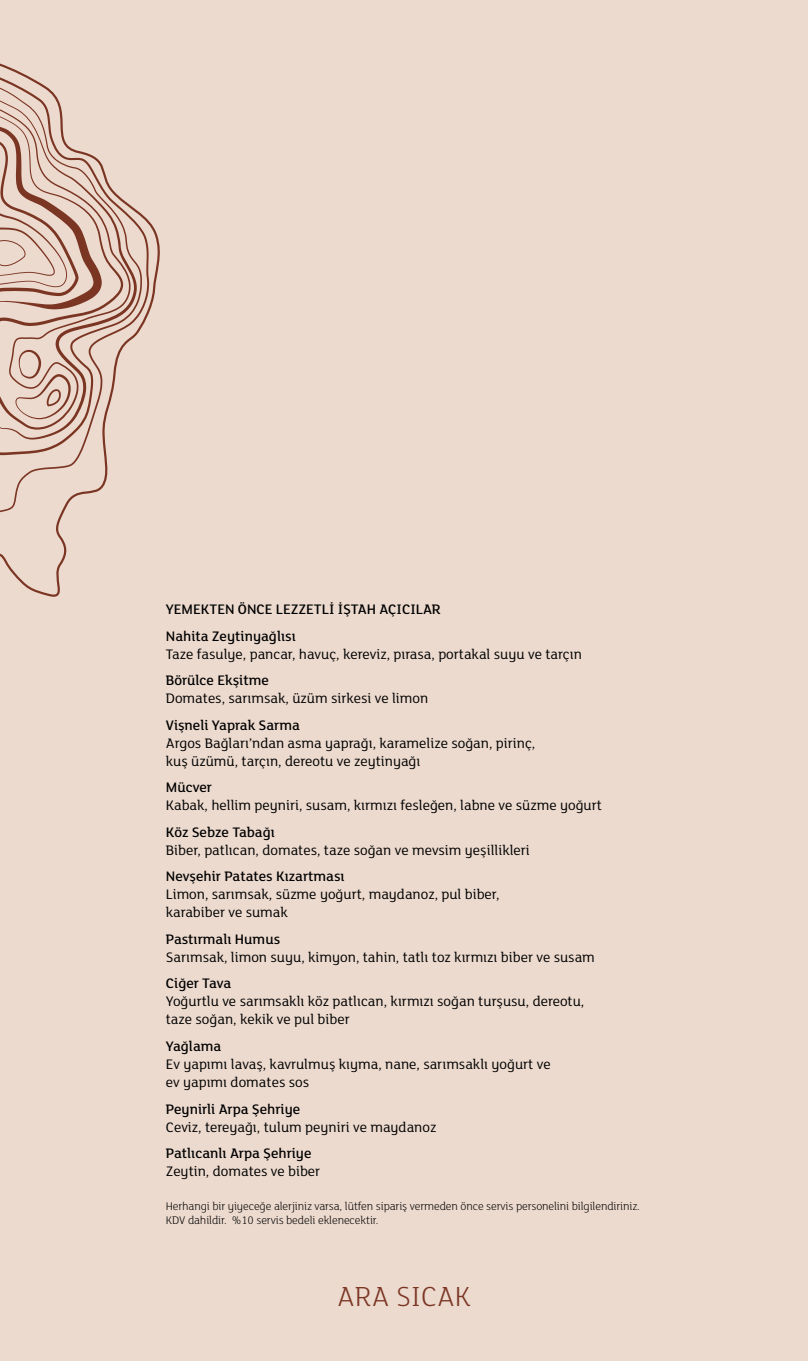
<style>
.page{position:relative;width:808px;height:1361px;background:#ecdace}
.page>*{position:absolute;margin:0;border:0;box-sizing:border-box;transform-origin:0 0}
.t1{font:300 30px "FS Lola";color:#7b3523}
.t2{font:15px/18px "FS Lola";color:#000}
.t3{font:500 15px/26.5px "FS Lola";color:#000}
.t4{font:300 12px/14.4px "FS Lola";letter-spacing:-.01em;color:#000}
</style>
<div class="page">
<svg style="left:0;top:63px;width:160px;height:534px"></svg>
<p class="t3" style="left:166px;top:597px;width:277px">YEMEKTEN ÖNCE LEZZETLİ İŞTAH AÇICILAR<br>Nahita Zeytinyağlısı</p>
<p class="t2" style="left:166px;top:646px;width:418px">Taze fasulye, pancar, havuç, kereviz, pırasa, portakal suyu ve tarçın</p>
<p class="t3" style="left:166px;top:668px;width:105px">Börülce Ekşitme</p>
<p class="t2" style="left:166px;top:691px;width:264px">Domates, sarımsak, üzüm sirkesi ve limon</p>
<p class="t3" style="left:166px;top:713px;width:136px">Vişneli Yaprak Sarma</p>
<p class="t2" style="left:166px;top:735px;width:371px">Argos Bağları’ndan asma yaprağı, karamelize soğan, pirinç, kuş üzümü, tarçın, dereotu ve zeytinyağı</p>
<p class="t3" style="left:166px;top:775px;width:48px">Mücver</p>
<p class="t2" style="left:166px;top:798px;width:438px">Kabak, hellim peyniri, susam, kırmızı fesleğen, labne ve süzme yoğurt</p>
<p class="t3" style="left:166px;top:820px;width:111px">Köz Sebze Tabağı</p>
<p class="t2" style="left:166px;top:842px;width:366px">Biber, patlıcan, domates, taze soğan ve mevsim yeşillikleri</p>
<p class="t3" style="left:166px;top:864px;width:180px">Nevşehir Patates Kızartması</p>
<p class="t2" style="left:166px;top:887px;width:335px">Limon, sarımsak, süzme yoğurt, maydanoz, pul biber, karabiber ve sumak</p>
<p class="t3" style="left:166px;top:927px;width:116px">Pastırmalı Humus</p>
<p class="t2" style="left:166px;top:949px;width:431px">Sarımsak, limon suyu, kimyon, tahin, tatlı toz kırmızı biber ve susam</p>
<p class="t3" style="left:166px;top:971px;width:67px">Ciğer Tava</p>
<p class="t2" style="left:166px;top:994px;width:420px">Yoğurtlu ve sarımsaklı köz patlıcan, kırmızı soğan turşusu, dereotu, taze soğan, kekik ve pul biber</p>
<p class="t3" style="left:166px;top:1034px;width:57px">Yağlama</p>
<p class="t2" style="left:166px;top:1056px;width:386px">Ev yapımı lavaş, kavrulmuş kıyma, nane, sarımsaklı yoğurt ve ev yapımı domates sos</p>
<p class="t3" style="left:166px;top:1096px;width:136px">Peynirli Arpa Şehriye</p>
<p class="t2" style="left:166px;top:1119px;width:272px">Ceviz, tereyağı, tulum peyniri ve maydanoz</p>
<p class="t3" style="left:166px;top:1141px;width:147px">Patlıcanlı Arpa Şehriye</p>
<p class="t2" style="left:166px;top:1163px;width:156px">Zeytin, domates ve biber</p>
<p class="t4" style="left:166px;top:1199px;width:475px">Herhangi bir yiyeceğe alerjiniz varsa, lütfen sipariş vermeden önce servis personelini bilgilendiriniz.<br>KDV dahildir. %10 servis bedeli eklenecektir.</p>
<h1 class="t1" style="left:337px;top:1284px;width:135px">ARA SICAK</h1>
</div>
